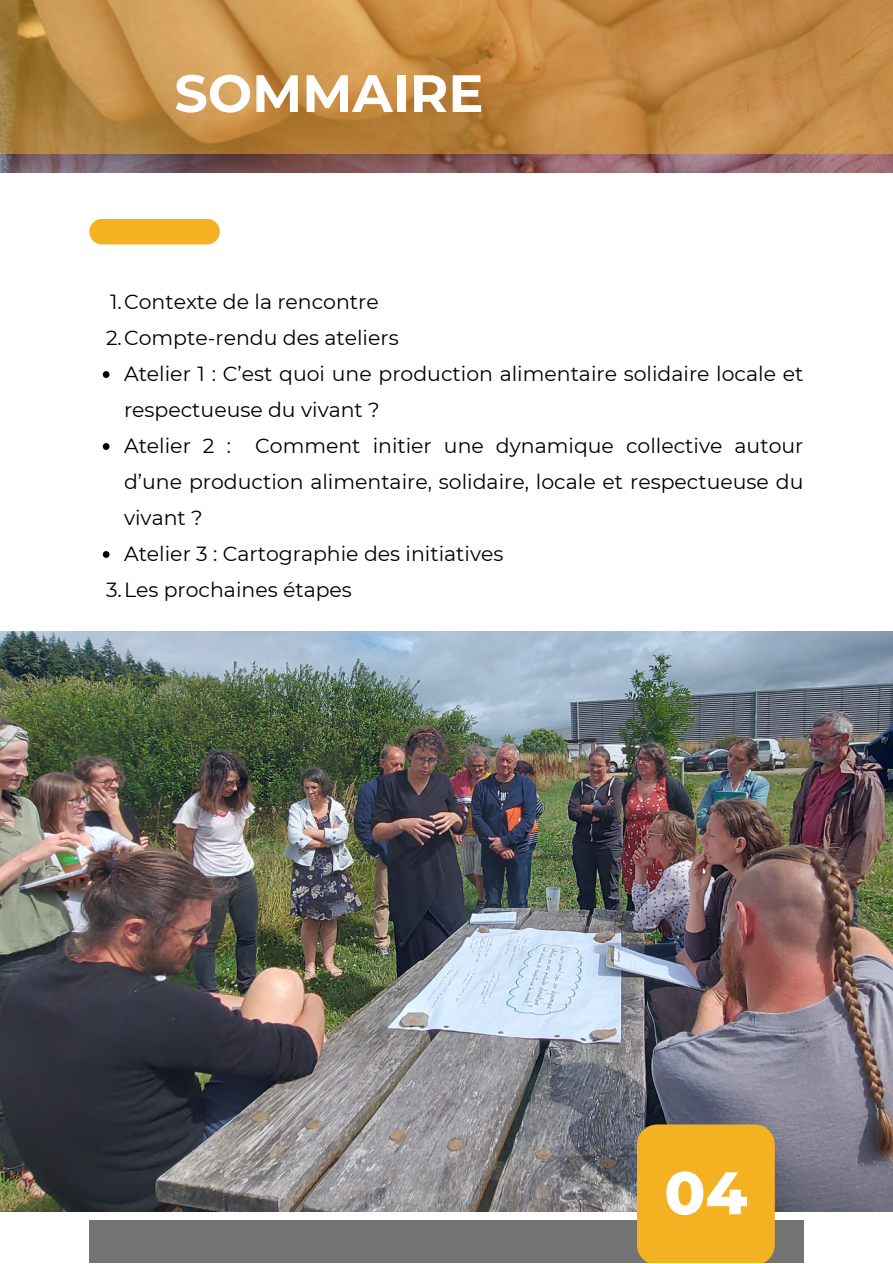
<style>
.page{position:relative;width:893px;height:1264px;background:#fff}
.page>*{position:absolute;margin:0;border:0;box-sizing:border-box;transform-origin:0 0}
.t1{font:800 60px "Montserrat";color:#fff}
.t2{font:700 52.5px "Montserrat";color:#fff}
.t3{font:20.4px/36px "Montserrat";color:#000}
</style>
<div class="page">
<div style="left:89px;top:1219px;width:714px;height:43px;background:#737373"></div>
<img style="left:0;top:631px;width:892px;height:580px">
<img style="left:0;top:154px;width:892px;height:18px">
<svg style="left:0;top:0;width:892px;height:154px;background:#c28b46"></svg>
<svg style="left:103px;top:371px;width:6px;height:7px"></svg>
<svg style="left:103px;top:443px;width:6px;height:7px"></svg>
<svg style="left:103px;top:551px;width:6px;height:7px"></svg>
<div style="left:637px;top:1124px;width:137px;height:138px;background:#f4b122"></div>
<div style="left:89px;top:219px;width:131px;height:25px;background:#f4b122"></div>
<p class="t2" style="left:174px;top:61px;width:311px">SOMMAIRE</p>
<p class="t3" style="left:110px;top:284px;width:270px">1.Contexte de la rencontre</p>
<p class="t3" style="left:106px;top:320px;width:294px">2.Compte-rendu des ateliers</p>
<p class="t3" style="left:124px;top:356px;width:680px">Atelier 1 : C’est quoi une production alimentaire solidaire locale et respectueuse du vivant ?</p>
<p class="t3" style="left:124px;top:428px;width:680px;text-align:justify">Atelier 2 : Comment initier une dynamique collective autour d’une production alimentaire, solidaire, locale et respectueuse du vivant ?</p>
<p class="t3" style="left:124px;top:536px;width:381px">Atelier 3 : Cartographie des initiatives</p>
<p class="t3" style="left:106px;top:572px;width:247px">3.Les prochaines étapes</p>
<p class="t1" style="left:664px;top:1156px;width:85px">04</p>
</div>
